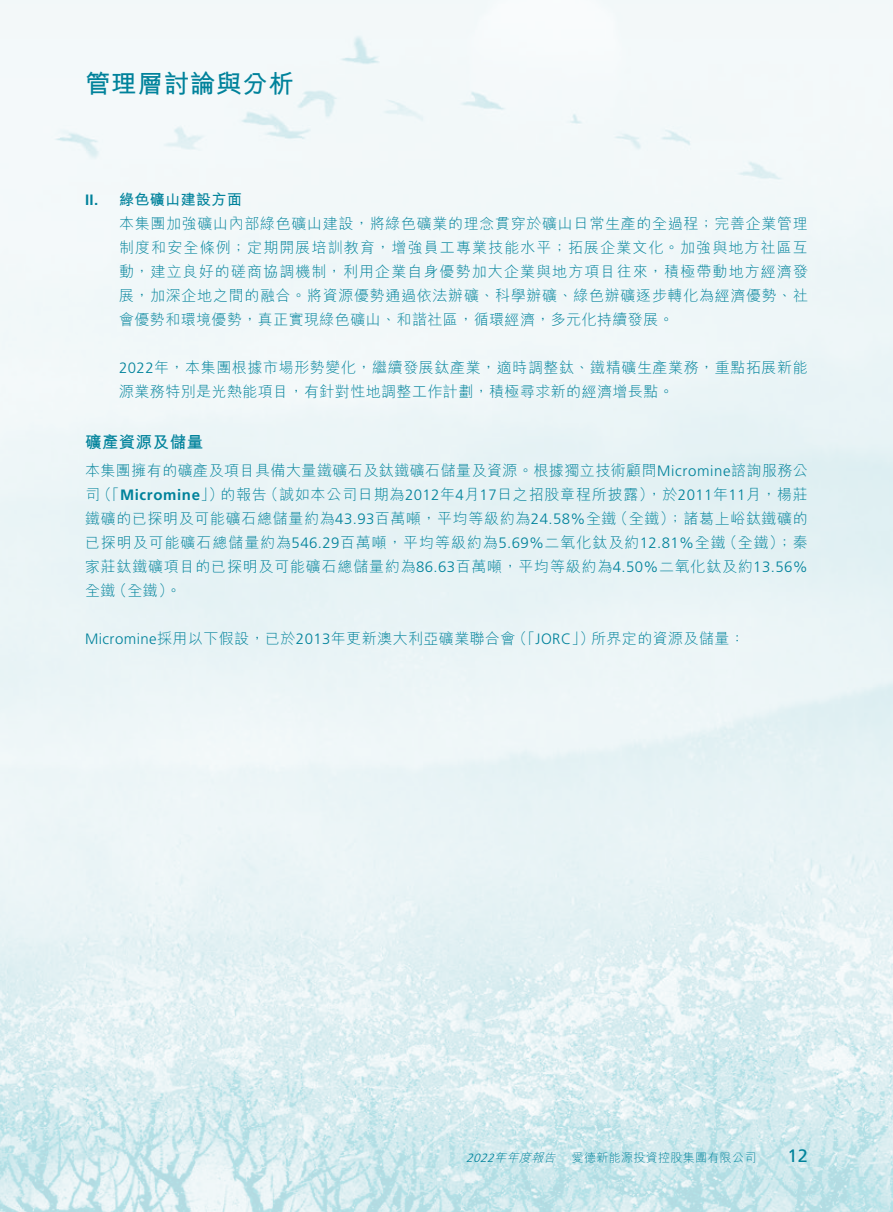
<style>
.page{position:relative;width:893px;height:1212px;background:#fff}
.page>*{position:absolute;margin:0;border:0;box-sizing:border-box;transform-origin:0 0}
.t1{font:700 25.5px "M Hei HK";letter-spacing:.03em;color:#00829b}
.t2{font:18px "Frutiger LT Std";color:#00829b}
.t3{font:700 16.5px "M Hei HK";letter-spacing:.03em;color:#00829b}
.t4{font:300 15px/24px "M Hei HK";letter-spacing:.04em;color:#00829b;text-align:justify}
.t5{font:300 15px "M Hei HK";letter-spacing:.06em;color:#00829b}
.t6{font:700 15px "Frutiger LT Std";letter-spacing:.04em;color:#00829b}
.t7{font:700 15px "M Hei HK";letter-spacing:.03em;color:#00829b}
.t8{font:300 12px "M Hei HK";letter-spacing:.03em;color:#00829b}
.t9{font:italic 300 12px "M Hei HK";color:#00829b}
.t10{font:italic 300 12px "Frutiger LT Std";color:#00829b}
.s1{font-family:"Frutiger LT Std"}
.s2{font-family:"M Hei HK";font-weight:300}
</style>
<div class="page">
<img style="left:0;top:0;width:893px;height:1212px">
<h1 class="t1" style="left:85px;top:65px;width:210px">管理層討論與分析</h1>
<p class="t6" style="left:85px;top:191px;width:15px">II.</p>
<p class="t7" style="left:119px;top:188px;width:124px">綠色礦山建設方面</p>
<p class="t4" style="left:119px;top:211px;width:690px">本集團加強礦山內部綠色礦山建設，將綠色礦業的理念貫穿於礦山日常生產的全過程；完善企業管理制度和安全條例；定期開展培訓教育，增強員工專業技能水平；拓展企業文化。加強與地方社區互動，建立良好的磋商協調機制，利用企業自身優勢加大企業與地方項目往來，積極帶動地方經濟發展，加深企地之間的融合。將資源優勢通過依法辦礦、科學辦礦、綠色辦礦逐步轉化為經濟優勢、社會優勢和環境優勢，真正實現綠色礦山、和諧社區，循環經濟，多元化持續發展。</p>
<p class="t4" style="left:119px;top:355px;width:690px"><span class="s1">2022</span>年，本集團根據市場形勢變化，繼續發展鈦產業，適時調整鈦、鐵精礦生產業務，重點拓展新能源業務特別是光熱能項目，有針對性地調整工作計劃，積極尋求新的經濟增長點。</p>
<p class="t3" style="left:85px;top:430px;width:120px">礦產資源及儲量</p>
<p class="t4" style="left:85px;top:458px;width:724px;text-align:right">本集團擁有的礦產及項目具備大量鐵礦石及鈦鐵礦石儲量及資源。根據獨立技術顧問<span class="s1">Micromine</span>諮詢服務公（誠如本公司日期為<span class="s1">2012</span>年 月<span class="s1">4 17</span>日之招股章程所披露，）於<span class="s1">2011</span>年<span class="s1">11</span>月，楊莊</p>
<p class="t6" style="left:97px;top:486px;width:128px"><span class="s2">（「</span>Micromine<span class="s2">」）</span></p>
<p class="t4" style="left:220px;top:482px;width:48px">的報告</p>
<p class="t4" style="left:85px;top:482px;width:16px">司</p>
<p class="t4" style="left:613px;top:506px;width:196px">（全鐵）；諸葛上峪鈦鐵礦的</p>
<p class="t4" style="left:85px;top:506px;width:533px">鐵礦的已探明及可能礦石總儲量約為<span class="s1">43.93</span>百萬噸，平均等級約為<span class="s1">24.58%</span>全鐵</p>
<p class="t5" style="left:85px;top:535px;width:642px">已探明及可能礦石總儲量約為<span class="s1">546.29</span>百萬噸，平均等級約為<span class="s1">5.69%</span>二氧化鈦及約<span class="s1">12.81%</span>全鐵</p>
<p class="t4" style="left:85px;top:554px;width:724px">家莊鈦鐵礦項目的已探明及可能礦石總儲量約為<span class="s1">86.63</span>百萬噸，平均等級約為<span class="s1">4.50%</span>二氧化鈦及約<span class="s1">13.56%</span></p>
<p class="t4" style="left:112px;top:578px;width:71px">（全鐵。(</p>
<p class="t4" style="left:722px;top:530px;width:87px">（全鐵）；秦</p>
<p class="t4" style="left:85px;top:578px;width:32px">全鐵</p>
<p class="t4" style="left:512px;top:626px;width:84px">（「<span class="s1">JORC</span>」）</p>
<p class="t4" style="left:85px;top:626px;width:432px"><span class="s1">Micromine</span>採用以下假設，已於<span class="s1">2013</span>年更新澳大利亞礦業聯合會</p>
<p class="t4" style="left:591px;top:626px;width:155px">所界定的資源及儲量：</p>
<p class="t9" style="left:494px;top:1151px;width:66px">年年度報告</p>
<p class="t10" style="left:466px;top:1151px;width:33px">2022</p>
<p class="t8" style="left:572px;top:1151px;width:186px">愛德新能源投資控股集團有限公司</p>
<p class="t2" style="left:787px;top:1145px;width:22px">12</p>
</div>
